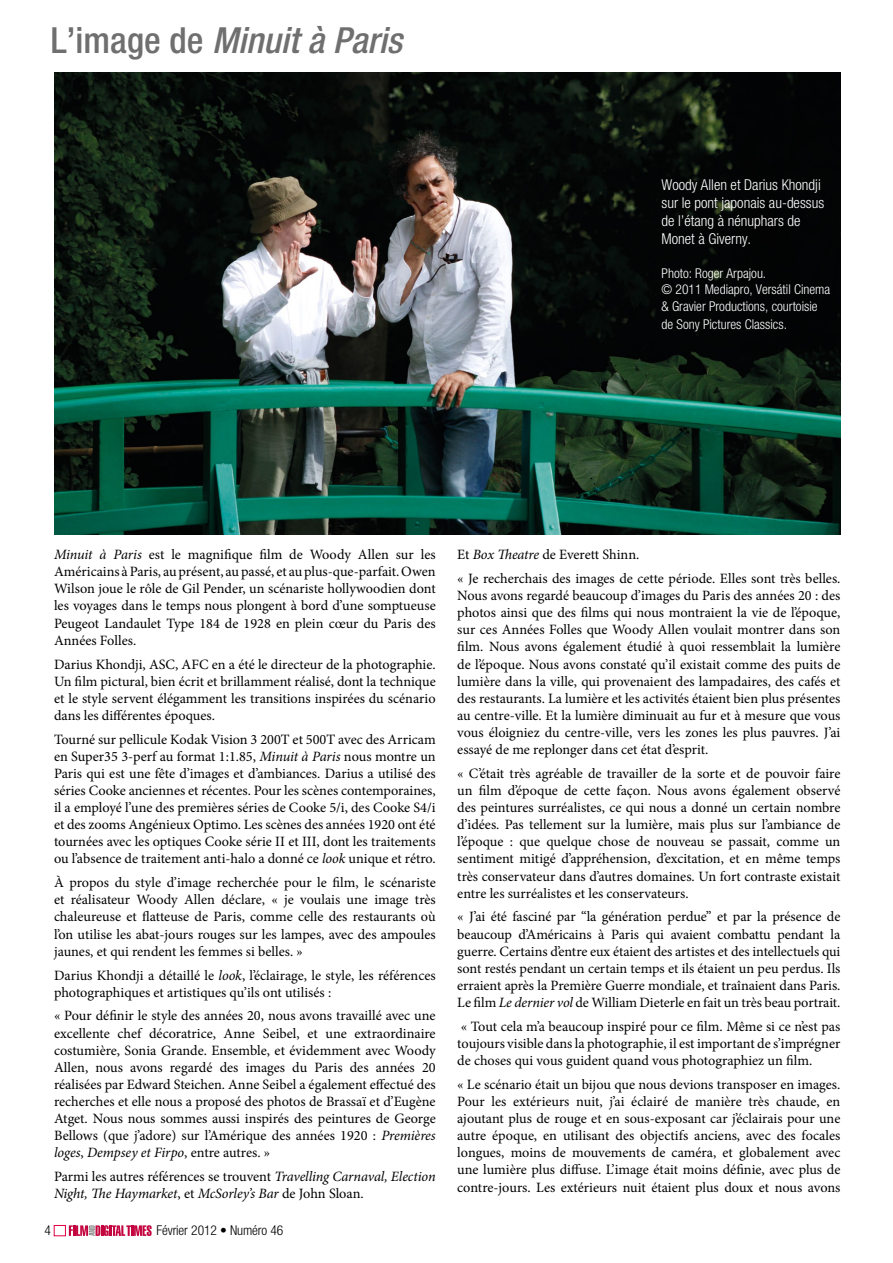
<style>
.page{position:relative;width:893px;height:1263px;background:#fff}
.page>*{position:absolute;margin:0;border:0;box-sizing:border-box;transform-origin:0 0}
.t1{font:italic 500 condensed 36px "Helvetica Neue LT Std";color:#706f6f}
.t2{font:300 condensed 15px/18px "Helvetica Neue LT Std";color:#fff}
.t3{font:14.25px/17.1px "Minion Pro";letter-spacing:-.005em;color:#000;text-align:justify}
.t4{font:italic 14.25px/17.1px "Minion Pro";letter-spacing:-.01em;color:#000}
.t5{font:300 condensed 13.5px/16.2px "Helvetica Neue LT Std";color:#fff}
.t6{font:300 condensed 13.5px "Helvetica Neue LT Std";letter-spacing:-.01em;color:#000}
.s1{font-style:normal}
.s2{font-style:italic}
</style>
<div class="page">
<svg style="left:69px;top:1225px;width:83px;height:11px"></svg>
<div style="left:54px;top:1225px;width:12px;height:11px;border:1px solid #e40042"></div>
<img style="left:54px;top:73px;width:786px;height:461px">
<h1 class="t1" style="left:51px;top:18px;width:353px"><span class="s1">L’image de</span> Minuit à Paris</h1>
<p class="t2" style="left:662px;top:176px;width:164px">Woody Allen et Darius Khondji sur le pont japonais au-dessus de l’étang à nénuphars de<br>Monet à Giverny.</p>
<p class="t5" style="left:662px;top:265px;width:170px">Photo: Roger Arpajou.<br>© 2011 Mediapro, Versátil Cinema &amp; Gravier Productions, courtoisie</p>
<p class="t5" style="left:662px;top:316px;width:127px">de Sony Pictures Classics.</p>
<p class="t3" style="left:54px;top:546px;width:383px"><span class="s2">Minuit à Paris</span> est le magnifique film de Woody Allen sur les Américains à Paris, au présent, au passé, et au plus-que-parfait. Owen Wilson joue le rôle de Gil Pender, un scénariste hollywoodien dont les voyages dans le temps nous plongent à bord d’une somptueuse Peugeot Landaulet Type 184 de 1928 en plein cœur du Paris des Années Folles.</p>
<p class="t3" style="left:54px;top:655px;width:383px">Darius Khondji, ASC, AFC en a été le directeur de la photographie.<br>Un film pictural, bien écrit et brillamment réalisé, dont la technique et le style servent élégamment les transitions inspirées du scénario dans les différentes époques.</p>
<p class="t3" style="left:54px;top:731px;width:383px">Tourné sur pellicule Kodak Vision 3 200T et 500T avec des Arricam en Super35 3-perf au format 1:1.85, <span class="s2">Minuit à Paris</span> nous montre un Paris qui est une fête d’images et d’ambiances. Darius a utilisé des séries Cooke anciennes et récentes. Pour les scènes contemporaines, il a employé l’une des premières séries de Cooke 5/i, des Cooke S4/i et des zooms Angénieux Optimo. Les scènes des années 1920 ont été tournées avec les optiques Cooke série II et III, dont les traitements ou l’absence de traitement anti-halo a donné ce <span class="s2">look</span> unique et rétro.</p>
<p class="t3" style="left:54px;top:874px;width:383px">À propos du style d’image recherchée pour le film, le scénariste et réalisateur Woody Allen déclare, « je voulais une image très chaleureuse et flatteuse de Paris, comme celle des restaurants où l’on utilise les abat-jours rouges sur les lampes, avec des ampoules jaunes, et qui rendent les femmes si belles. »</p>
<p class="t3" style="left:54px;top:966px;width:383px">Darius Khondji a détaillé le <span class="s2">look</span>, l’éclairage, le style, les références photographiques et artistiques qu’ils ont utilisés :</p>
<p class="t3" style="left:54px;top:1007px;width:383px">« Pour définir le style des années 20, nous avons travaillé avec une excellente chef décoratrice, Anne Seibel, et une extraordinaire costumière, Sonia Grande. Ensemble, et évidemment avec Woody Allen, nous avons regardé des images du Paris des années 20 réalisées par Edward Steichen. Anne Seibel a également effectué des recherches et elle nous a proposé des photos de Brassaï et d’Eugène Atget. Nous nous sommes aussi inspirés des peintures de George Bellows (que j’adore) sur l’Amérique des années 1920 : <span class="s2">Premières loges</span>, <span class="s2">Dempsey et Firpo</span>, entre autres. »</p>
<p class="t4" style="left:54px;top:1168px;width:383px"><span class="s1">Parmi les autres références se trouvent</span> Travelling Carnaval, Election<br>Night, The Haymarket<span class="s1">, et</span> McSorley’s Bar <span class="s1">de John Sloan.</span></p>
<p class="t6" style="left:45px;top:1222px;width:8px">4</p>
<p class="t6" style="left:157px;top:1222px;width:128px">Février 2012 • Numéro 46</p>
<p class="t3" style="left:457px;top:543px;width:385px;line-height:23.9px">Et <span class="s2">Box Theatre</span> de Everett Shinn.<br>« Je recherchais des images de cette période. Elles sont très belles.</p>
<p class="t3" style="left:457px;top:587px;width:385px">Nous avons regardé beaucoup d’images du Paris des années 20 : des photos ainsi que des films qui nous montraient la vie de l’époque, sur ces Années Folles que Woody Allen voulait montrer dans son film. Nous avons également étudié à quoi ressemblait la lumière de l’époque. Nous avons constaté qu’il existait comme des puits de lumière dans la ville, qui provenaient des lampadaires, des cafés et des restaurants. La lumière et les activités étaient bien plus présentes au centre-ville. Et la lumière diminuait au fur et à mesure que vous vous éloigniez du centre-ville, vers les zones les plus pauvres. J’ai essayé de me replonger dans cet état d’esprit.</p>
<p class="t3" style="left:457px;top:765px;width:385px">« C’était très agréable de travailler de la sorte et de pouvoir faire un film d’époque de cette façon. Nous avons également observé des peintures surréalistes, ce qui nous a donné un certain nombre d’idées. Pas tellement sur la lumière, mais plus sur l’ambiance de l’époque : que quelque chose de nouveau se passait, comme un sentiment mitigé d’appréhension, d’excitation, et en même temps très conservateur dans d’autres domaines. Un fort contraste existait entre les surréalistes et les conservateurs.</p>
<p class="t3" style="left:457px;top:908px;width:385px">« J’ai été fasciné par “la génération perdue” et par la présence de beaucoup d’Américains à Paris qui avaient combattu pendant la guerre. Certains d’entre eux étaient des artistes et des intellectuels qui sont restés pendant un certain temps et ils étaient un peu perdus. Ils erraient après la Première Guerre mondiale, et traînaient dans Paris.<br>Le film <span class="s2">Le dernier vol</span> de William Dieterle en fait un très beau portrait.</p>
<p class="t3" style="left:457px;top:1018px;width:385px">« Tout cela m’a beaucoup inspiré pour ce film. Même si ce n’est pas toujours visible dans la photographie, il est important de s’imprégner de choses qui vous guident quand vous photographiez un film.</p>
<p class="t3" style="left:457px;top:1076px;width:385px">« Le scénario était un bijou que nous devions transposer en images.<br>Pour les extérieurs nuit, j’ai éclairé de manière très chaude, en ajoutant plus de rouge et en sous-exposant car j’éclairais pour une autre époque, en utilisant des objectifs anciens, avec des focales longues, moins de mouvements de caméra, et globalement avec une lumière plus diffuse. L’image était moins définie, avec plus de contre-jours. Les extérieurs nuit étaient plus doux et nous avons</p>
</div>
